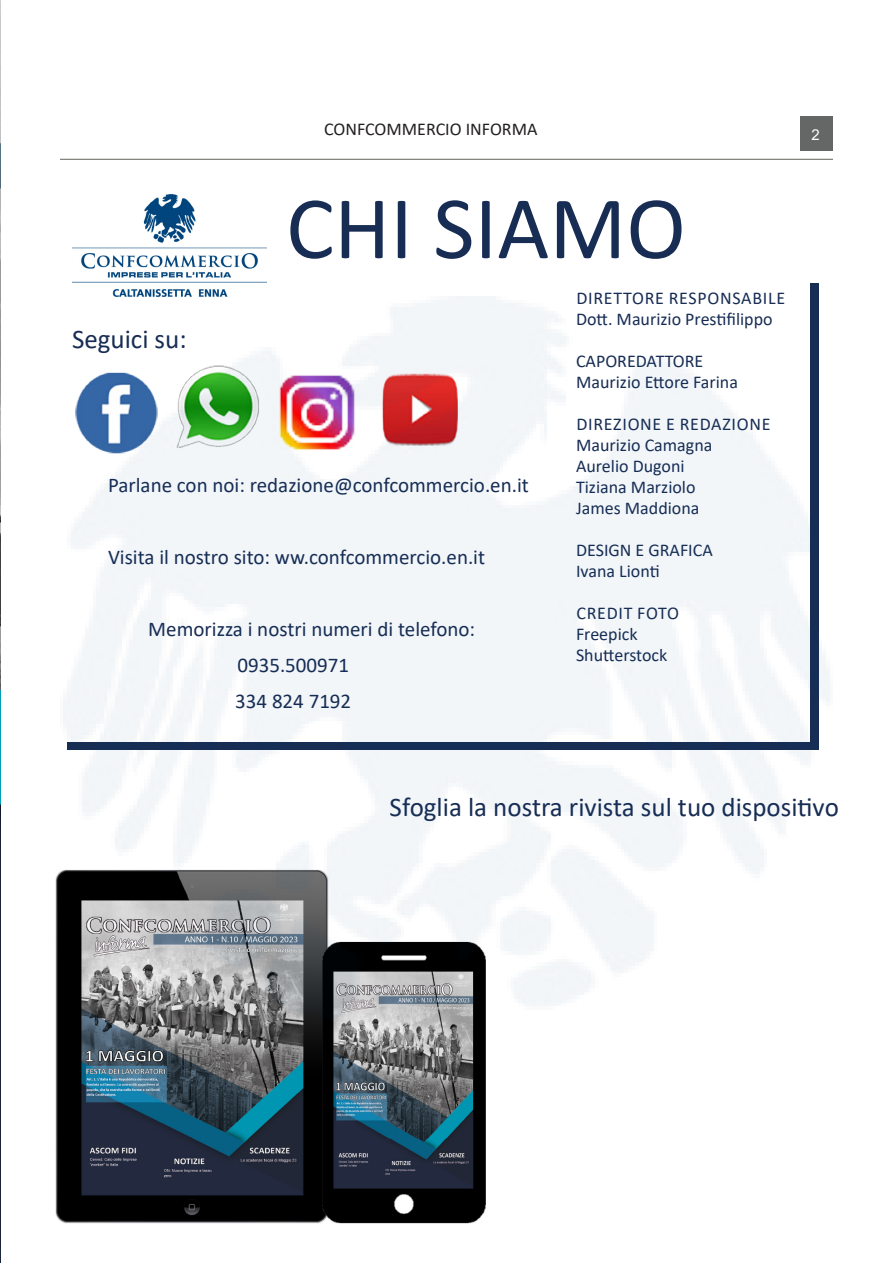
<style>
.page{position:relative;width:893px;height:1263px;background:#fff}
.page>*{position:absolute;margin:0;border:0;box-sizing:border-box;transform-origin:0 0}
.Body{font:90px "Calibri";color:#182d54}
.Body-2{font:27px "Calibri";color:#182d54}
.Body-3{font:21px "Calibri";color:#182d54}
.t1{font:18px "Calibri";color:#182d54}
.t2{font:18px "Calibri";letter-spacing:.04em;color:#182d54}
.t3{font:18px "Calibri";color:#231f20}
.t4{font:15px "Arial";color:#fff}
</style>
<div class="page">
<div style="left:798px;top:116px;width:35px;height:35px;background:#656666"></div>
<hr style="left:60px;top:159px;width:773px;height:1px;background:#73776c">
<img style="left:0;top:0;width:1px;height:1263px">
<img style="left:55px;top:872px;width:431px;height:352px">
<img style="left:60px;top:194px;width:770px;height:930px">
<p class="t3" style="left:324px;top:117px;width:215px">CONFCOMMERCIO INFORMA</p>
<p class="Body" style="left:286px;top:166px;width:401px">CHI SIAMO</p>
<p class="Body-2" style="left:72px;top:320px;width:116px">Seguici su:</p>
<p class="Body-3" style="left:108px;top:470px;width:422px">Parlane con noi: redazione@confcommercio.en.it</p>
<p class="Body-3" style="left:108px;top:542px;width:379px">Visita il nostro sito: ww.confcommercio.en.it</p>
<p class="Body-3" style="left:148px;top:614px;width:328px">Memorizza i nostri numeri di telefono:</p>
<p class="Body-3" style="left:237px;top:650px;width:113px">0935.500971</p>
<p class="Body-3" style="left:235px;top:686px;width:117px">334 824 7192</p>
<p class="t2" style="left:576px;top:285px;width:210px">DIRETTORE RESPONSABILE</p>
<p class="t1" style="left:576px;top:306px;width:198px">Dott. Maurizio Prestifilippo</p>
<p class="t1" style="left:576px;top:348px;width:129px">CAPOREDATTORE</p>
<p class="t1" style="left:576px;top:369px;width:163px">Maurizio Ettore Farina</p>
<p class="t2" style="left:576px;top:411px;width:196px">DIREZIONE E REDAZIONE</p>
<p class="t1" style="left:576px;top:432px;width:138px">Maurizio Camagna</p>
<p class="t1" style="left:576px;top:453px;width:110px">Aurelio Dugoni</p>
<p class="t1" style="left:576px;top:474px;width:121px">Tiziana Marziolo</p>
<p class="t1" style="left:576px;top:495px;width:125px">James Maddiona</p>
<p class="t1" style="left:576px;top:537px;width:138px">DESIGN E GRAFICA</p>
<p class="t1" style="left:576px;top:558px;width:85px">Ivana Lionti</p>
<p class="t2" style="left:576px;top:600px;width:104px">CREDIT FOTO</p>
<p class="t1" style="left:576px;top:621px;width:63px">Freepick</p>
<p class="t1" style="left:576px;top:642px;width:93px">Shutterstock</p>
<p class="t4" style="left:811px;top:124px;width:10px">2</p>
<p class="Body-2" style="left:390px;top:788px;width:451px">Sfoglia la nostra rivista sul tuo dispositivo</p>
</div>
